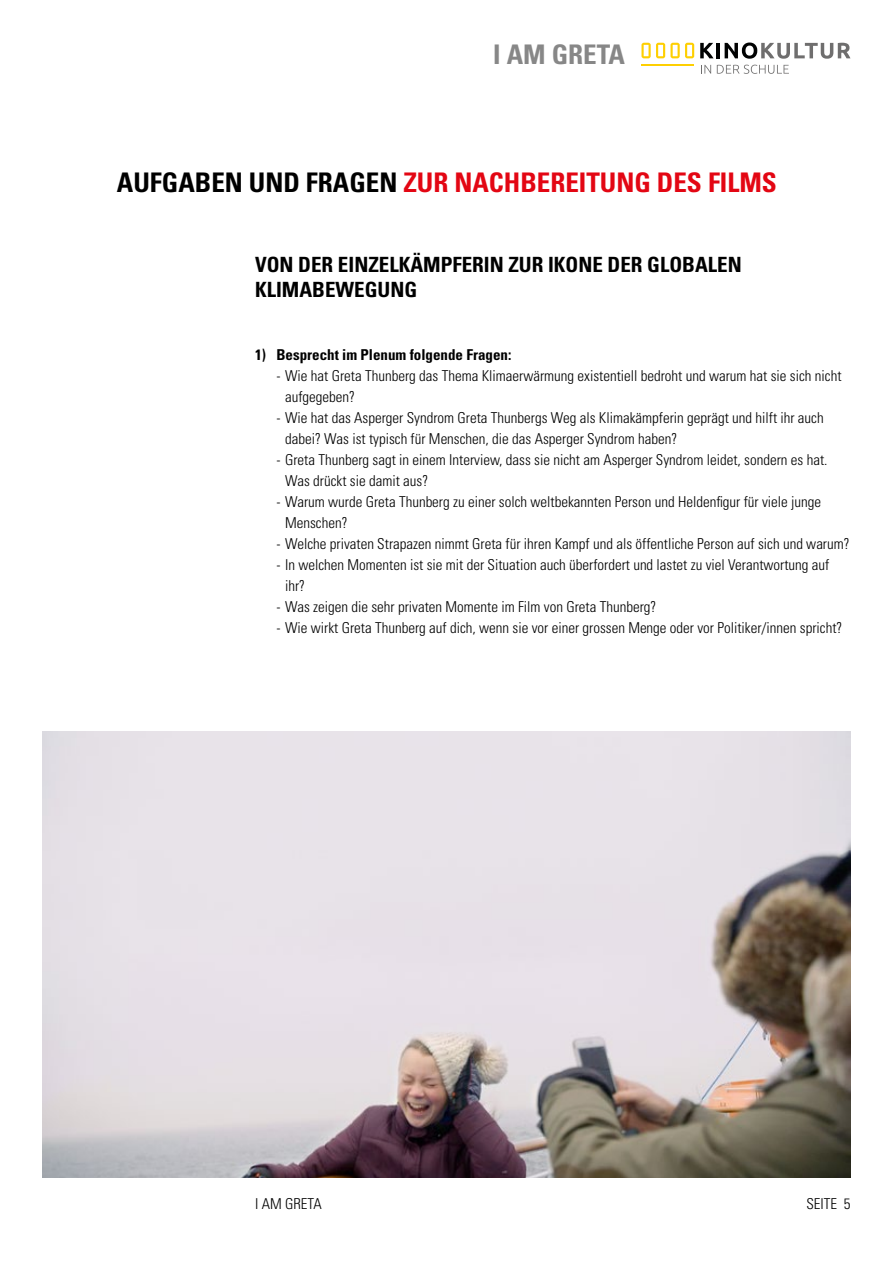
<style>
.page{position:relative;width:893px;height:1263px;background:#fff}
.page>*{position:absolute;margin:0;border:0;box-sizing:border-box;transform-origin:0 0}
.t1{font:700 condensed 27px "Univers";color:#e30613}
.t2{font:700 condensed 27px "Univers";color:#878787}
.t3{font:700 condensed 21px/25.2px "Univers";color:#000}
.t4{font:300 condensed 15px/21px "Univers";color:#000}
.t5{font:700 condensed 15px "Univers";color:#000}
.s1{color:#000}
</style>
<div class="page">
<svg style="left:700px;top:43px;width:13px;height:15px"></svg>
<hr style="left:716px;top:43px;width:4px;height:15px;background:#010202">
<svg style="left:725px;top:43px;width:125px;height:16px"></svg>
<svg style="left:701px;top:65px;width:10px;height:9px"></svg>
<svg style="left:717px;top:65px;width:72px;height:9px"></svg>
<hr style="left:641px;top:65px;width:53px;height:1px;background:#fecf01">
<svg style="left:641px;top:43px;width:53px;height:15px"></svg>
<img style="left:43px;top:731px;width:807px;height:447px">
<h1 class="t2" style="left:493px;top:38px;width:133px">I AM GRETA</h1>
<h1 class="t1" style="left:117px;top:165px;width:661px"><span class="s1">AUFGABEN UND FRAGEN</span> ZUR NACHBEREITUNG DES FILMS</h1>
<h2 class="t3" style="left:255px;top:252px;width:488px">VON DER EINZELKÄMPFERIN ZUR IKONE DER GLOBALEN<br>KLIMABEWEGUNG</h2>
<p class="t5" style="left:255px;top:345px;width:258px">1) Besprecht im Plenum folgende Fragen:</p>
<p class="t4" style="left:285px;top:365px;width:558px;text-indent:-9px">- Wie hat Greta Thunberg das Thema Klimaerwärmung existentiell bedroht und warum hat sie sich nicht aufgegeben?</p>
<p class="t4" style="left:285px;top:407px;width:540px;text-indent:-9px">- Wie hat das Asperger Syndrom Greta Thunbergs Weg als Klimakämpferin geprägt und hilft ihr auch dabei? Was ist typisch für Menschen, die das Asperger Syndrom haben?</p>
<p class="t4" style="left:285px;top:449px;width:544px;text-indent:-9px">- Greta Thunberg sagt in einem Interview, dass sie nicht am Asperger Syndrom leidet, sondern es hat.<br>Was drückt sie damit aus?</p>
<p class="t4" style="left:285px;top:491px;width:538px;text-indent:-9px">- Warum wurde Greta Thunberg zu einer solch weltbekannten Person und Heldenfigur für viele junge<br>Menschen?</p>
<p class="t4" style="left:276px;top:533px;width:575px">- Welche privaten Strapazen nimmt Greta für ihren Kampf und als öffentliche Person auf sich und warum?</p>
<p class="t4" style="left:285px;top:554px;width:546px;text-indent:-9px">- In welchen Momenten ist sie mit der Situation auch überfordert und lastet zu viel Verantwortung auf ihr?</p>
<p class="t4" style="left:276px;top:596px;width:381px">- Was zeigen die sehr privaten Momente im Film von Greta Thunberg?</p>
<p class="t4" style="left:276px;top:617px;width:567px">- Wie wirkt Greta Thunberg auf dich, wenn sie vor einer grossen Menge oder vor Politiker/innen spricht?</p>
<p class="t4" style="left:255px;top:1193px;width:68px">I AM GRETA</p>
<p class="t4" style="left:806px;top:1193px;width:46px">SEITE 5</p>
</div>
